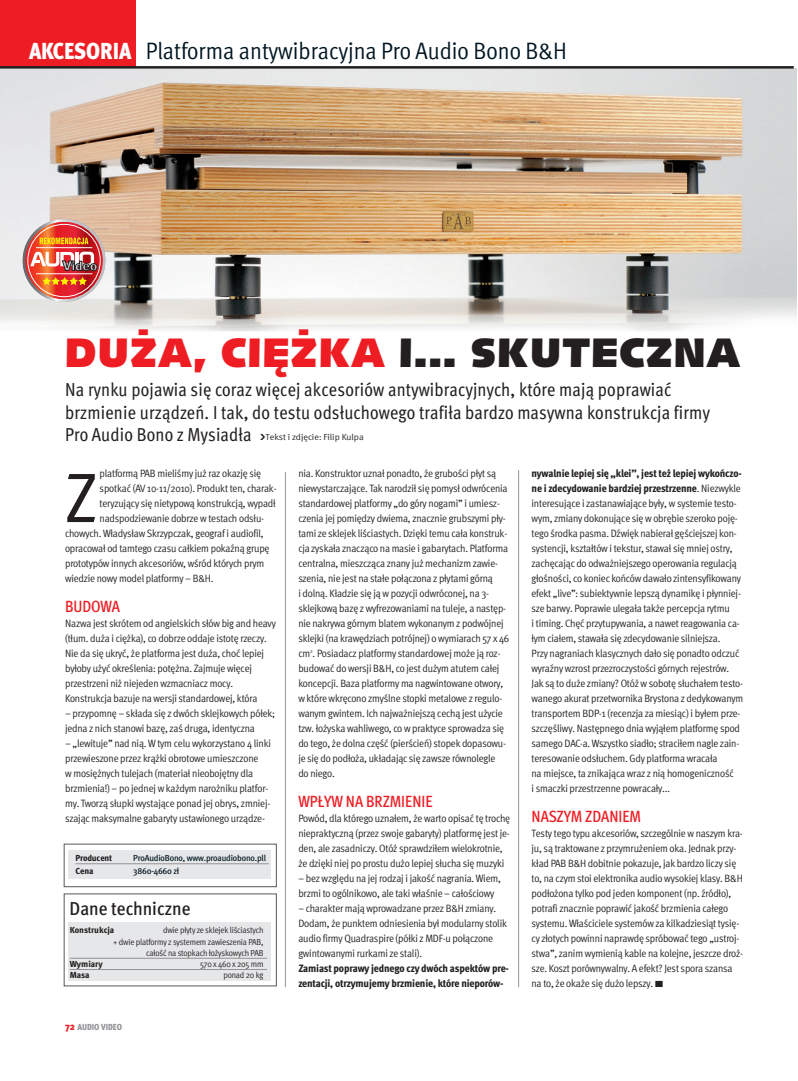
<style>
.page{position:relative;width:798px;height:1081px;background:#fff}
.page>*{position:absolute;margin:0;border:0;box-sizing:border-box;transform-origin:0 0}
.t1{font:69.88px "Meta Cond Pro";color:#231f20;scale:1.05 1}
.t2{font:41.25px "Humanst 531 U Blk EU";letter-spacing:.02em;color:#231f20}
.t3{font:23.75px "Meta Cond Pro";color:#011622;scale:1.05 1}
.t4{font:18.75px/22.5px "Meta Cond Pro";letter-spacing:.01em;color:#231f20}
.t5{font:500 18.75px "Meta Cond Pro";color:#231f20;scale:1.05 1}
.t6{font:500 16.25px "Meta Cond Pro";color:#ee1d23}
.t7{font:10.62px/15px "Meta Cond Pro";letter-spacing:-.015em;color:#231f20;scale:1.05 1}
.t8{font:800 10.62px/15px "Meta Cond Pro";letter-spacing:-.015em;color:#231f20;scale:1.05 1}
.t9{font:8.75px/11.2px "Meta Cond Pro";letter-spacing:-.015em;color:#231f20;text-align:right;scale:1.05 1}
.t10{font:500 8.75px "Meta Cond Pro";letter-spacing:-.015em;color:#011622;scale:1.1 1}
.t11{font:800 8.75px "Meta Cond Pro";letter-spacing:-.015em;color:#231f20;scale:1.1 1}
.t12{font:8.75px "Meta Cond Pro";letter-spacing:-.015em;color:#231f20;scale:1.2 1}
.t13{font:900 8.75px "Meta Cond Pro";color:#939598}
.s1{font-weight:900;font-size:23.12px;color:#fff}
.s2{color:#ee1d23}
.s3{font-size:10px;color:#ee1d23}
.s4{font-weight:800}
</style>
<div class="page">
<img style="left:0;top:68px;width:795px;height:263px">
<div style="left:0;top:0;width:135px;height:68px;background:#ee1d23"></div>
<hr style="left:0;top:66px;width:793px;height:3px;background:#231f20">
<hr style="left:285px;top:472px;width:1px;height:515px;background:#939598">
<hr style="left:518px;top:470px;width:1px;height:517px;background:#939598">
<img style="left:23px;top:219px;width:82px;height:83px">
<hr style="left:36px;top:247px;width:56px;height:1px;background:#fff">
<hr style="left:36px;top:273px;width:56px;height:1px;background:#fff">
<div style="left:64px;top:844px;width:212px;height:43px;border:1px solid #57585a"></div>
<div style="left:69px;top:851px;width:202px;height:28px;background:#e6e7e9"></div>
<hr style="left:75px;top:863px;width:194px;height:1px;background:#939598">
<div style="left:68px;top:922px;width:203px;height:59px;background:#e6e7e9"></div>
<hr style="left:70px;top:958px;width:197px;height:1px;background:#919396">
<hr style="left:70px;top:969px;width:197px;height:1px;background:#919396">
<h3 class="t3" style="left:29px;top:42px;width:513px"><span class="s1">AKCESORIA</span> Plat for ma an ty wi bra cyj na Pro Au dio Bo no B&amp;H</h3>
<h2 class="t2" style="left:64px;top:339px;width:677px"><span class="s2">DU ŻA, CIĘŻ KA</span> I... SKU TECZ NA</h2>
<h3 class="t4" style="left:65px;top:380px;width:646px">Na rynku pojawia się coraz więcej akcesoriów antywibracyjnych, które mają poprawiać brzmienie urządzeń. I tak, do testu odsłuchowego trafiła bardzo masywna konstrukcja firmy<br>Pro Audio Bono z Mysiadła</h3>
<p class="t12" style="left:260px;top:434px;width:88px">❯Tekst i zdjęcie: Filip Kulpa</p>
<h1 class="t1" style="left:65px;top:471px;width:32px">Z</h1>
<p class="t7" style="left:100px;top:467px;width:155px">plat for mą PAB mie li śmy już raz oka zję się</p>
<p class="t7" style="left:100px;top:482px;width:170px">spo tkać (AV 10-11/2010). Pro dukt ten, cha rak -</p>
<p class="t7" style="left:100px;top:497px;width:169px">te ry zu ją cy się nie ty po wą kon struk cją, wy padł</p>
<p class="t7" style="left:100px;top:512px;width:158px">nad spo dzie wa nie do brze w te stach od słu -</p>
<p class="t7" style="left:65px;top:527px;width:191px">cho wych. Wła dy sław Skrzyp czak, geo graf i au dio fil,</p>
<p class="t7" style="left:65px;top:542px;width:196px">opra co wał od tam te go cza su cał kiem po kaź ną gru pę</p>
<p class="t7" style="left:65px;top:557px;width:191px">pro to ty pów in nych ak ce so riów, wśród któ rych prym</p>
<p class="t7" style="left:65px;top:572px;width:143px">wie dzie no wy mo del plat for my – B&amp;H.</p>
<h3 class="t6" style="left:65px;top:597px;width:56px">BU DO WA</h3>
<p class="t7" style="left:65px;top:617px;width:202px">Na zwa jest skró tem od an giel skich słów big and he avy (tłum. du ża i cięż ka), co do brze od da je isto tę rze czy.<br>Nie da się ukryć, że plat for ma jest du ża, choć le piej by ło by użyć okre śle nia: po tęż na. Zajmuje więcej przestrzeni niż niejeden wzmacniacz mocy.<br>Kon struk cja ba zu je na wer sji stan dar do wej, któ ra</p>
<p class="t7" style="left:65px;top:707px;width:201px">– przy po mnę – skła da się z dwóch sklej ko wych pó łek; jed na z nich sta no wi ba zę, zaś dru ga, iden tycz na</p>
<p class="t7" style="left:65px;top:737px;width:197px">– „le wi tu je” nad nią. W tym ce lu wy ko rzy sta no 4 lin ki prze wie szo ne przez krąż ki ob ro to we umiesz czo ne<br>w mo sięż nych tu le jach (ma te riał nie obo jęt ny dla brzmie nia!) – po jed nej w każ dym na roż ni ku plat for - my. Two rzą słup ki wy sta ją ce po nad jej ob rys, zmniej - sza jąc mak sy mal ne ga ba ry ty usta wio ne go urzą dze -</p>
<p class="t11" style="left:75px;top:855px;width:35px">Producent</p>
<p class="t10" style="left:133px;top:853px;width:122px">Pro Au dio Bo no, www.pro au dio bo no.pll</p>
<p class="t11" style="left:75px;top:867px;width:18px">Cena</p>
<p class="t10" style="left:133px;top:866px;width:43px">3860-4660 zł</p>
<h3 class="t5" style="left:70px;top:897px;width:117px">Dane techniczne</h3>
<p class="t11" style="left:70px;top:927px;width:42px">Kon struk cja</p>
<p class="t9" style="left:113px;top:925px;width:145px">dwie pły ty ze skle jek li ścia stych<br>+ dwie plat for my z sys te mem za wie sze nia PAB, ca łość na stop kach ło ży sko wych PAB</p>
<p class="t11" style="left:70px;top:960px;width:31px">Wy mia ry</p>
<p class="t9" style="left:200px;top:959px;width:62px">570 x 460 x 205 mm</p>
<p class="t11" style="left:70px;top:972px;width:20px">Ma sa</p>
<p class="t9" style="left:223px;top:970px;width:40px">ponad 20 kg</p>
<p class="t13" style="left:65px;top:1021px;width:58px"><span class="s3">72</span> AUDIO VIDEO</p>
<p class="t7" style="left:298px;top:467px;width:202px">nia. Kon struk tor uznał po nad to, że gru bo ści płyt są nie wy star cza ją ce. Tak na ro dził się po mysł od wró ce nia stan dar do wej plat for my „do gó ry no ga mi” i umiesz - cze nia jej po mię dzy dwie ma, znacz nie grub szy mi pły - ta mi ze skle jek liściastych. Dzię ki te mu ca ła kon struk - cja zy ska ła zna czą co na ma sie i ga ba ry tach. Plat for ma centralna, miesz czą ca znany już me cha nizm za wie - sze nia, nie jest na sta łe po łą czo na z pły ta mi gór ną<br>i dol ną. Kła dzie się ją w po zy cji od wró co nej, na 3- sklej ko wą ba zę z wy frezowaniami na tu le je, a na stęp - nie na kry wa gór nym bla tem wy ko na nym z po dwój nej sklej ki (na kra wę dziach po trój nej) o wy mia rach 57 x 46 cm<sup>2</sup>. Po sia dacz plat for my stan dar do wej mo że ją roz - bu do wać do wer sji B&amp;H, co jest dużym atu tem ca łej kon cep cji. Ba za plat for my ma na gwin to wa ne otwo ry, w któ re wkrę co no zmyśl ne stop ki me ta lo we z re gu lo - wa nym gwin tem. Ich naj waż niej szą ce chą jest uży cie tzw. ło ży ska wah li we go, co w prak ty ce spro wa dza się do te go, że dol na część (pier ścień) sto pek do pa so wu - je się do pod ło ża, ukła da jąc się za wsze rów no le gle<br>do nie go.</p>
<h3 class="t6" style="left:298px;top:792px;width:136px">WPŁYW NA BRZMIE NIE</h3>
<p class="t7" style="left:298px;top:812px;width:203px">Po wód, dla któ re go uzna łem, że war to opi sać tę tro chę nie prak tycz ną (przez swo je ga ba ry ty) plat for mę jest je - den, ale za sad ni czy. Otóż spraw dzi łem wie lo krot nie, że dzię ki niej po pro stu du żo le piej słu cha się mu zy ki</p>
<p class="t7" style="left:298px;top:872px;width:194px">– bez wzglę du na jej ro dzaj i ja kość na gra nia. Wiem, brzmi to ogól ni ko wo, ale ta ki wła śnie – ca ło ścio wy</p>
<p class="t7" style="left:298px;top:902px;width:200px">– cha rak ter ma ją wpro wa dza ne przez B&amp;H zmia ny.<br>Do dam, że punk tem od nie sie nia był mo du lar ny sto lik au dio fir my Qu adra spi re (pół ki z MDF -u po łą czo ne gwin to wa ny mi rur ka mi ze sta li).</p>
<p class="t8" style="left:298px;top:962px;width:202px">Za miast po pra wy jed ne go czy dwóch aspek tów pre - zen ta cji, otrzy mu je my brzmie nie, któ re nie po rów -</p>
<p class="t7" style="left:531px;top:467px;width:203px"><span class="s4">ny wal nie le piej się „klei”, jest też le piej wy koń czo - ne i zde cy do wa nie bar dziej prze strzen ne</span>. Nie zwy kle in te re su ją ce i za sta na wia ją ce by ły, w sys te mie te sto - wym, zmia ny do ko nu ją ce się w ob rę bie sze ro ko po ję - te go środ ka pa sma. Dźwięk na bie rał gę ściej szej kon - sy sten cji, kształ tów i tek stur, sta wał się mniej ostry, za chę ca jąc do od waż niej sze go ope ro wa nia re gu la cją gło śno ści, co ko niec koń ców da wa ło zin ten sy fi ko wa ny efekt „li ve”: su biek tyw nie lep szą dy na mi kę i płyn niej - sze bar wy. Po pra wie ule ga ła tak że per cep cja ryt mu<br>i ti ming. Chęć przy tu py wa nia, a na wet re ago wa nia ca - łym cia łem, sta wa ła się zde cy do wa nie sil niej sza.<br>Przy na gra niach kla sycz nych da ło się po nad to od czuć wy raź ny wzrost prze zro czy sto ści gór nych re je strów.<br>Jak są to du że zmia ny? Otóż w so bo tę słu cha łem te sto - wa ne go aku rat prze twor ni ka Bry sto na z de dy ko wa nym trans por tem BDP -1 (re cen zja za mie siąc) i by łem prze - szczę śli wy. Na stęp ne go dnia wy ją łem plat for mę spod sa me go DAC -a. Wszyst ko sia dło; stra ci łem na gle za in - te re so wa nie od słu chem. Gdy plat for ma wra ca ła<br>na miej sce, ta zni ka ją ca wraz z nią ho mo ge nicz ność<br>i smacz ki prze strzen ne po wra ca ły...</p>
<h3 class="t6" style="left:531px;top:807px;width:111px">NA SZYM ZDA NIEM</h3>
<p class="t7" style="left:531px;top:827px;width:203px">Te sty te go ty pu ak ce so riów, szcze gól nie w na szym kra - ju, są trak to wa ne z przy mru że niem oka. Jed nak przy - kład PAB B&amp;H do bit nie po ka zu je, jak bar dzo li czy się to, na czym stoi elek tro ni ka au dio wy so kiej kla sy. B&amp;H pod ło żo na tyl ko pod je den kom po nent (np. źró dło), po tra fi znacz nie po pra wić ja kość brzmie nia ca łe go sys te mu. Wła ści cie le sys te mów za kil ka dzie siąt ty się - cy zło tych po win ni na praw dę spró bo wać te go „ustroj - stwa”, za nim wy mie nią ka ble na ko lej ne, jesz cze droż - sze. Koszt po rów ny wal ny. A efekt? Jest spora szan sa na to, że oka że się du żo lep szy. ■</p>
</div>
